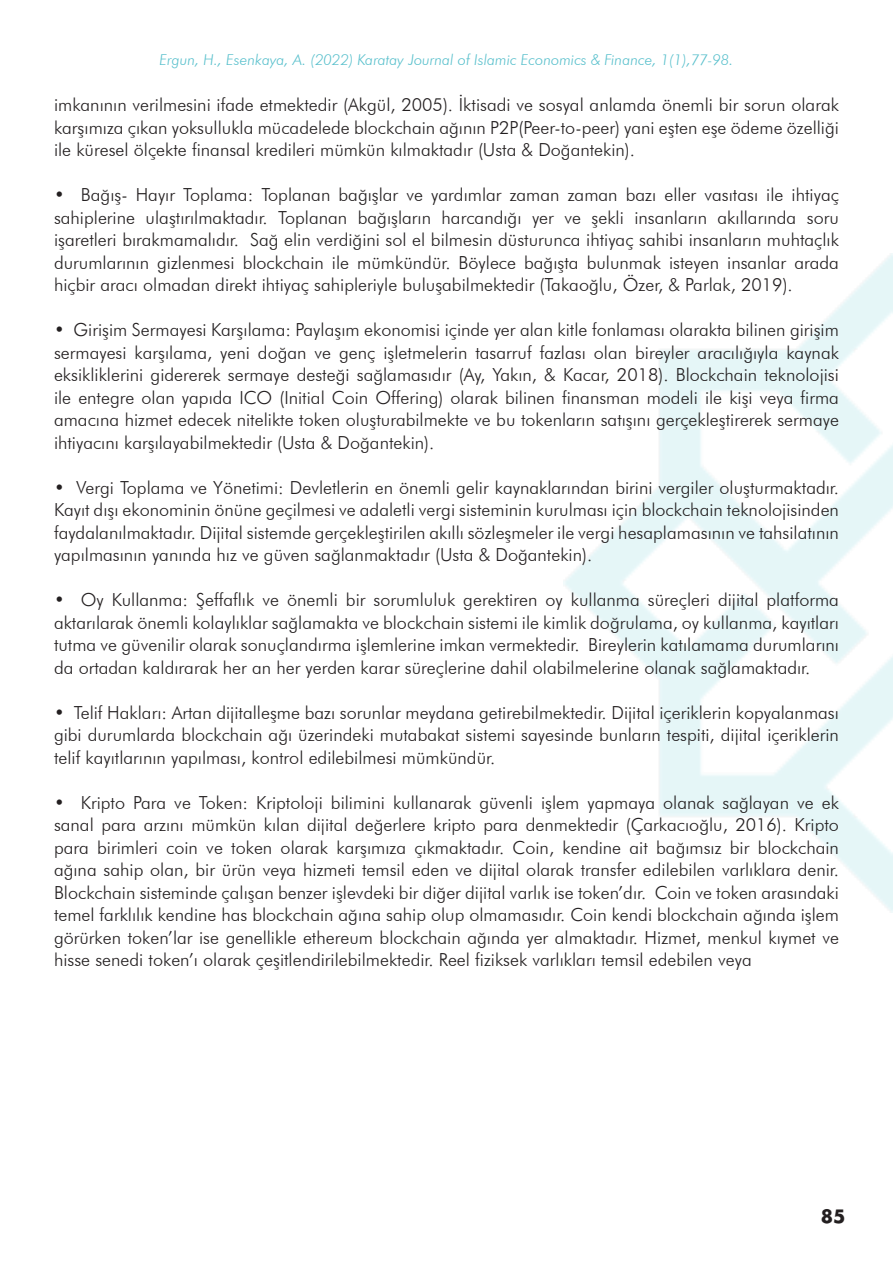
<style>
.page{position:relative;width:893px;height:1263px;background:#fff}
.page>*{position:absolute;margin:0;border:0;box-sizing:border-box;transform-origin:0 0}
.t1{font:300 18px/22.5px "Futura BT";color:#231f20;text-align:justify}
.t2{font:700 18px "Futura";color:#231f20}
.t3{font:italic 300 15px "Futura BT";color:#59c0cc}
</style>
<div class="page">
<p class="t3" style="left:160px;top:51px;width:575px">Ergun, H., Esenkaya, A. (2022) Karatay Journal of Islamic Economics &amp; Finance, 1(1),77-98.</p>
<p class="t1" style="left:54px;top:93px;width:786px">imkanının verilmesini ifade etmektedir (Akgül, 2005). İktisadi ve sosyal anlamda önemli bir sorun olarak karşımıza çıkan yoksullukla mücadelede blockchain ağının P2P(Peer-to-peer) yani eşten eşe ödeme özelliği ile küresel ölçekte finansal kredileri mümkün kılmaktadır (Usta &amp; Doğantekin).</p>
<p class="t1" style="left:54px;top:183px;width:786px">• Bağış- Hayır Toplama: Toplanan bağışlar ve yardımlar zaman zaman bazı eller vasıtası ile ihtiyaç sahiplerine ulaştırılmaktadır. Toplanan bağışların harcandığı yer ve şekli insanların akıllarında soru işaretleri bırakmamalıdır. Sağ elin verdiğini sol el bilmesin düsturunca ihtiyaç sahibi insanların muhtaçlık durumlarının gizlenmesi blockchain ile mümkündür. Böylece bağışta bulunmak isteyen insanlar arada hiçbir aracı olmadan direkt ihtiyaç sahipleriyle buluşabilmektedir (Takaoğlu, Özer, &amp; Parlak, 2019).</p>
<p class="t1" style="left:54px;top:318px;width:786px">• Girişim Sermayesi Karşılama: Paylaşım ekonomisi içinde yer alan kitle fonlaması olarakta bilinen girişim sermayesi karşılama, yeni doğan ve genç işletmelerin tasarruf fazlası olan bireyler aracılığıyla kaynak eksikliklerini gidererek sermaye desteği sağlamasıdır (Ay, Yakın, &amp; Kacar, 2018). Blockchain teknolojisi ile entegre olan yapıda ICO (Initial Coin Offering) olarak bilinen finansman modeli ile kişi veya firma amacına hizmet edecek nitelikte token oluşturabilmekte ve bu tokenların satışını gerçekleştirerek sermaye ihtiyacını karşılayabilmektedir (Usta &amp; Doğantekin).</p>
<p class="t1" style="left:54px;top:476px;width:786px">• Vergi Toplama ve Yönetimi: Devletlerin en önemli gelir kaynaklarından birini vergiler oluşturmaktadır.<br>Kayıt dışı ekonominin önüne geçilmesi ve adaletli vergi sisteminin kurulması için blockchain teknolojisinden faydalanılmaktadır. Dijital sistemde gerçekleştirilen akıllı sözleşmeler ile vergi hesaplamasının ve tahsilatının yapılmasının yanında hız ve güven sağlanmaktadır (Usta &amp; Doğantekin).</p>
<p class="t1" style="left:54px;top:588px;width:786px">• Oy Kullanma: Şeffaflık ve önemli bir sorumluluk gerektiren oy kullanma süreçleri dijital platforma aktarılarak önemli kolaylıklar sağlamakta ve blockchain sistemi ile kimlik doğrulama, oy kullanma, kayıtları tutma ve güvenilir olarak sonuçlandırma işlemlerine imkan vermektedir. Bireylerin katılamama durumlarını da ortadan kaldırarak her an her yerden karar süreçlerine dahil olabilmelerine olanak sağlamaktadır.</p>
<p class="t1" style="left:54px;top:701px;width:786px">• Telif Hakları: Artan dijitalleşme bazı sorunlar meydana getirebilmektedir. Dijital içeriklerin kopyalanması gibi durumlarda blockchain ağı üzerindeki mutabakat sistemi sayesinde bunların tespiti, dijital içeriklerin telif kayıtlarının yapılması, kontrol edilebilmesi mümkündür.</p>
<p class="t1" style="left:54px;top:791px;width:786px">• Kripto Para ve Token: Kriptoloji bilimini kullanarak güvenli işlem yapmaya olanak sağlayan ve ek sanal para arzını mümkün kılan dijital değerlere kripto para denmektedir (Çarkacıoğlu, 2016). Kripto para birimleri coin ve token olarak karşımıza çıkmaktadır. Coin, kendine ait bağımsız bir blockchain ağına sahip olan, bir ürün veya hizmeti temsil eden ve dijital olarak transfer edilebilen varlıklara denir.<br>Blockchain sisteminde çalışan benzer işlevdeki bir diğer dijital varlık ise token’dır. Coin ve token arasındaki temel farklılık kendine has blockchain ağına sahip olup olmamasıdır. Coin kendi blockchain ağında işlem görürken token’lar ise genellikle ethereum blockchain ağında yer almaktadır. Hizmet, menkul kıymet ve hisse senedi token’ı olarak çeşitlendirilebilmektedir. Reel fiziksek varlıkları temsil edebilen veya</p>
<p class="t2" style="left:821px;top:1203px;width:26px">85</p>
</div>
